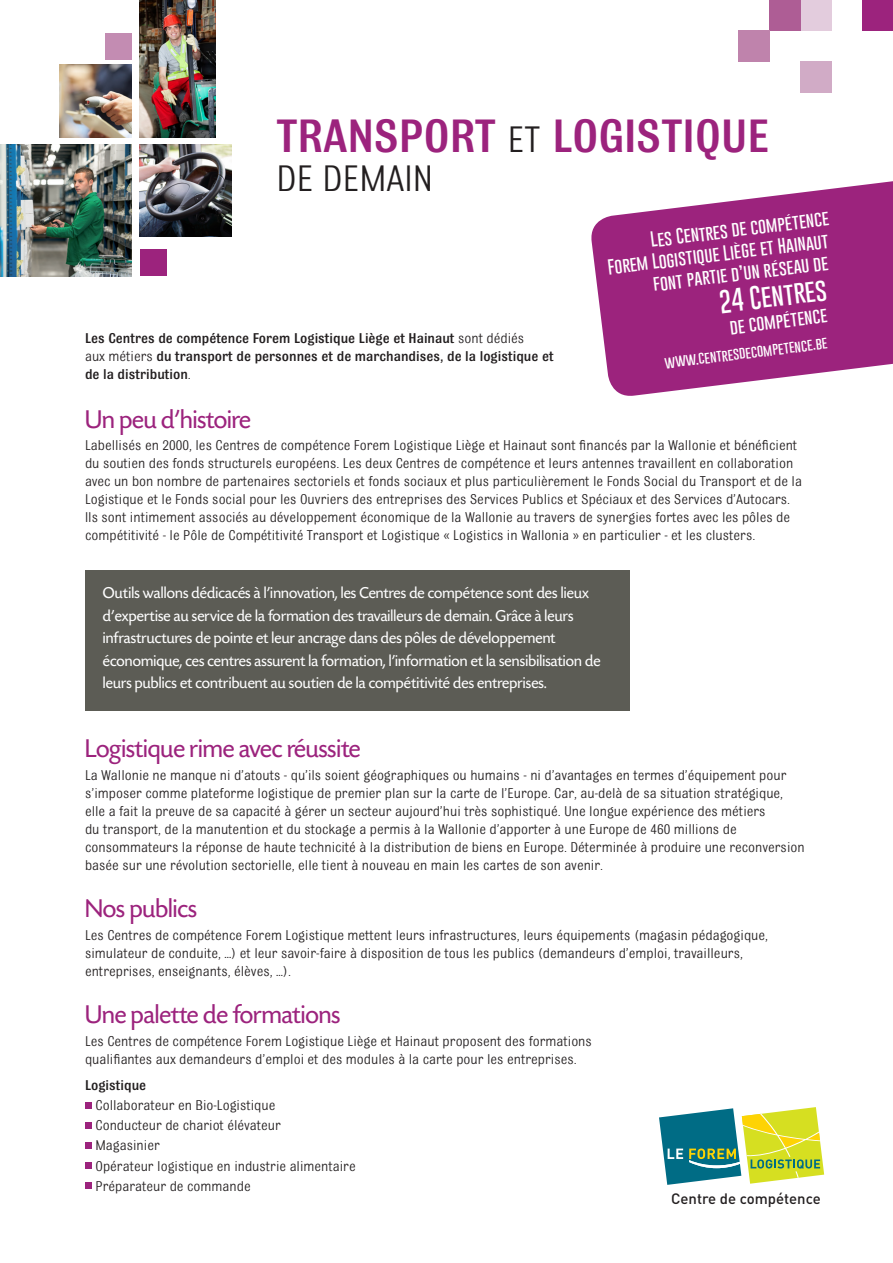
<style>
.page{position:relative;width:893px;height:1263px;background:#fff}
.page>*{position:absolute;margin:0;border:0;box-sizing:border-box;transform-origin:0 0}
.t1{font:500 49.5px "Bulldog";color:#9c237d}
.t2{font:39px "Bulldog";color:#231f20}
.t3{font:27px "Sh Today";color:#9c237d}
.t4{font:100 24.75px "Gobold";color:#fff}
.t5{font:16.5px/22.5px "Sh Today";letter-spacing:.01em;color:#fff}
.t6{font:100 16.5px "Gobold";color:#fff}
.t7{font:15px/18px "Bulldog";color:#231f20}
.t8{font:500 15px/18px "Bulldog";color:#231f20}
.t9{font:500 14.85px "DIN";color:#231f20}
.t10{font:100 13.05px "Gobold";color:#fff}
.s1{font-weight:400;font-size:39px;color:#231f20}
.s2{font-weight:400}
</style>
<div class="page">
<div style="left:800px;top:0;width:31px;height:31px;background:#e3ccdd"></div>
<div style="left:800px;top:62px;width:31px;height:31px;background:#d1abc6"></div>
<div style="left:769px;top:0;width:31px;height:31px;background:#ae5d95"></div>
<div style="left:738px;top:31px;width:31px;height:31px;background:#bf83ac"></div>
<div style="left:862px;top:0;width:31px;height:31px;background:#9c237d"></div>
<div style="left:85px;top:1102px;width:7px;height:7px;background:#9c237d"></div>
<div style="left:85px;top:1122px;width:7px;height:7px;background:#9c237d"></div>
<div style="left:85px;top:1142px;width:7px;height:7px;background:#9c237d"></div>
<div style="left:85px;top:1162px;width:7px;height:7px;background:#9c237d"></div>
<div style="left:85px;top:1182px;width:7px;height:7px;background:#9c237d"></div>
<div style="left:85px;top:570px;width:544px;height:140px;background:#5c5c55"></div>
<div style="left:105px;top:33px;width:27px;height:27px;background:#c38cb2"></div>
<div style="left:140px;top:249px;width:26px;height:27px;background:#9c237d"></div>
<svg style="left:591px;top:181px;width:302px;height:215px;fill:#9c237d"></svg>
<svg style="left:659px;top:1107px;width:166px;height:78px"></svg>
<img style="left:59px;top:65px;width:73px;height:72px">
<img style="left:140px;top:144px;width:92px;height:93px">
<img style="left:140px;top:0;width:75px;height:137px">
<img style="left:0;top:144px;width:132px;height:132px">
<h1 class="t1" style="left:276px;top:111px;width:495px">TRANSPORT <span class="s1">ET</span> LOGISTIQUE</h1>
<h2 class="t2" style="left:276px;top:158px;width:158px">DE DEMAIN</h2>
<p class="t6" style="left:649px;top:229px;width:181px;rotate:-7deg">Les Centres de compétence</p>
<p class="t6" style="left:606px;top:257px;width:224px;rotate:-7deg">Forem Logistique Liège et Hainaut</p>
<p class="t6" style="left:652px;top:273px;width:178px;rotate:-7deg">font partie d’un réseau de</p>
<h3 class="t4" style="left:717px;top:286px;width:110px;rotate:-7deg">24 Centres</h3>
<p class="t6" style="left:729px;top:316px;width:99px;rotate:-7deg">de compétence</p>
<p class="t10" style="left:664px;top:354px;width:165px;rotate:-7deg">www.centresdecompetence.be</p>
<p class="t8" style="left:85px;top:329px;width:470px">Les Centres de compétence Forem Logistique Liège et Hainaut <span class="s2">sont dédiés<br>aux métiers</span> du transport de personnes et de marchandises, de la logistique et de la distribution<span class="s2">.</span></p>
<h3 class="t3" style="left:85px;top:406px;width:167px">Un peu d’histoire</h3>
<p class="t7" style="left:85px;top:436px;width:718px">Labellisés en 2000, les Centres de compétence Forem Logistique Liège et Hainaut sont financés par la Wallonie et bénéficient du soutien des fonds structurels européens. Les deux Centres de compétence et leurs antennes travaillent en collaboration avec un bon nombre de partenaires sectoriels et fonds sociaux et plus particulièrement le Fonds Social du Transport et de la Logistique et le Fonds social pour les Ouvriers des entreprises des Services Publics et Spéciaux et des Services d’Autocars.<br>Ils sont intimement associés au développement économique de la Wallonie au travers de synergies fortes avec les pôles de compétitivité - le Pôle de Compétitivité Transport et Logistique « Logistics in Wallonia » en particulier - et les clusters.</p>
<p class="t5" style="left:103px;top:582px;width:499px">Outils wallons dédicacés à l’innovation, les Centres de compétence sont des lieux d’expertise au service de la formation des travailleurs de demain. Grâce à leurs infrastructures de pointe et leur ancrage dans des pôles de développement économique, ces centres assurent la formation, l’information et la sensibilisation de leurs publics et contribuent au soutien de la compétitivité des entreprises.</p>
<h3 class="t3" style="left:85px;top:735px;width:277px">Logistique rime avec réussite</h3>
<p class="t7" style="left:85px;top:765px;width:721px">La Wallonie ne manque ni d’atouts - qu’ils soient géographiques ou humains - ni d’avantages en termes d’équipement pour s’imposer comme plateforme logistique de premier plan sur la carte de l’Europe. Car, au-delà de sa situation stratégique, elle a fait la preuve de sa capacité à gérer un secteur aujourd’hui très sophistiqué. Une longue expérience des métiers<br>du transport, de la manutention et du stockage a permis à la Wallonie d’apporter à une Europe de 460 millions de consommateurs la réponse de haute technicité à la distribution de biens en Europe. Déterminée à produire une reconversion basée sur une révolution sectorielle, elle tient à nouveau en main les cartes de son avenir.</p>
<h3 class="t3" style="left:85px;top:895px;width:113px">Nos publics</h3>
<p class="t7" style="left:85px;top:925px;width:685px">Les Centres de compétence Forem Logistique mettent leurs infrastructures, leurs équipements (magasin pédagogique, simulateur de conduite, …) et leur savoir-faire à disposition de tous les publics (demandeurs d’emploi, travailleurs, entreprises, enseignants, élèves, …).</p>
<h3 class="t3" style="left:85px;top:1001px;width:257px">Une palette de formations</h3>
<p class="t7" style="left:85px;top:1031px;width:508px">Les Centres de compétence Forem Logistique Liège et Hainaut proposent des formations qualifiantes aux demandeurs d’emploi et des modules à la carte pour les entreprises.</p>
<p class="t8" style="left:85px;top:1076px;width:63px">Logistique</p>
<p class="t7" style="left:95px;top:1095px;width:262px;line-height:20.1px">Collaborateur en Bio-Logistique<br>Conducteur de chariot élévateur<br>Magasinier<br>Opérateur logistique en industrie alimentaire<br>Préparateur de commande</p>
<p class="t9" style="left:671px;top:1189px;width:151px">Centre de compétence</p>
</div>
